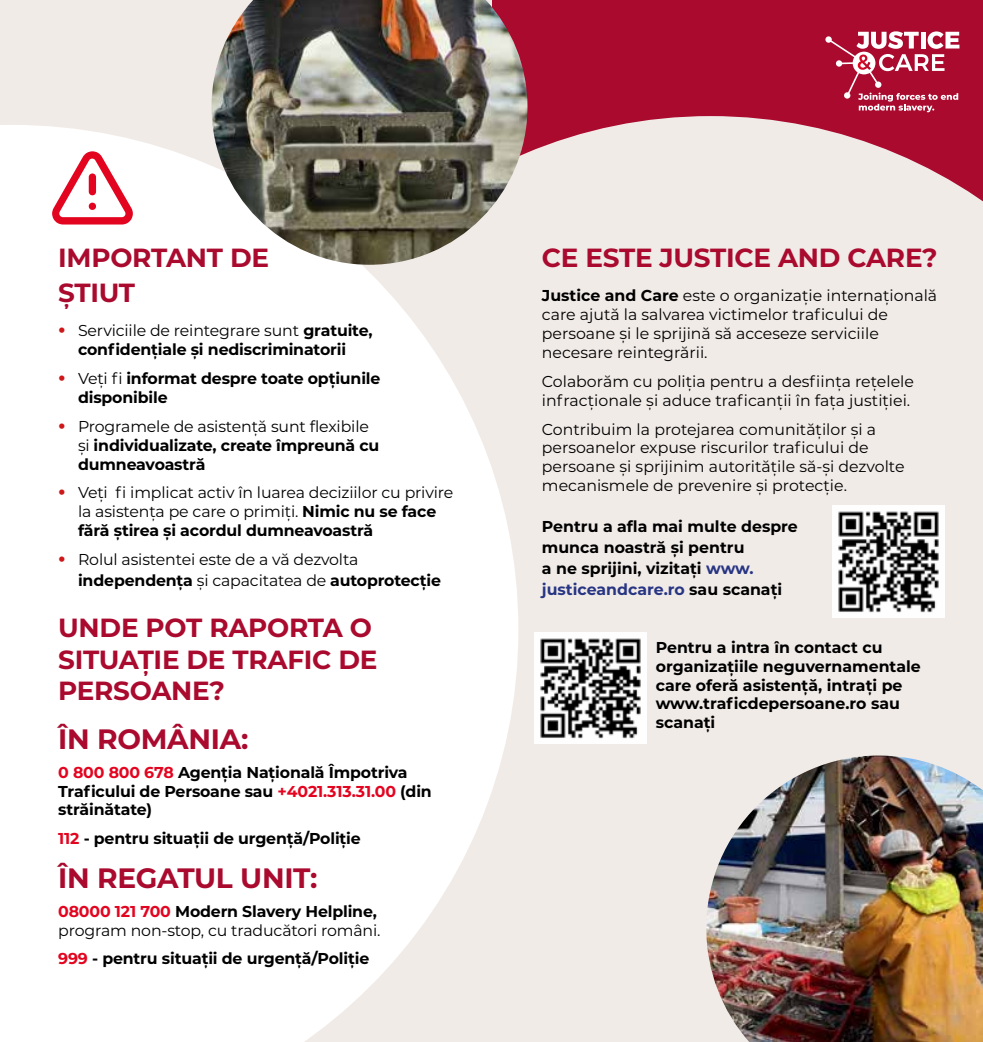
<style>
.page{position:relative;width:983px;height:1042px;background:#fff}
.page>*{position:absolute;margin:0;border:0;box-sizing:border-box;transform-origin:0 0}
.t1{font:700 28px "Montserrat";letter-spacing:-.01em;color:#a90a2e}
.t2{font:700 26.25px/31.5px "Montserrat";letter-spacing:-.01em;color:#a90a2e}
.t3{font:15.75px/18.9px "Montserrat";color:#000}
.t4{font:700 15.75px/18.9px "Montserrat";letter-spacing:-.01em;color:#000}
.s1{font-size:21px;color:#cd1719}
.s2{font-weight:400}
.s3{font-weight:700;font-size:21px;color:#cd1719}
.s4{font-weight:700}
.s5{color:#e30520}
.s6{font-weight:700;color:#e30520}
.s7{color:#283583}
</style>
<div class="page">
<div style="left:491px;top:0;width:491px;height:1042px;background:#a90a2e"></div>
<div style="left:0;top:0;width:491px;height:1042px;background:#f1ebe8"></div>
<div style="left:518px;top:116px;width:464px;height:926px;background:#f1ebe8"></div>
<svg style="left:0;top:125px;width:518px;height:917px;background:#fdfcfc"></svg>
<div style="left:467px;top:1003px;width:94px;height:39px;background:#f1ebe8"></div>
<svg style="left:825px;top:31px;width:134px;height:81px"></svg>
<img style="left:706px;top:755px;width:276px;height:287px">
<img style="left:211px;top:0;width:316px;height:265px">
<svg style="left:52px;top:151px;width:81px;height:73px;background:#f6b3bb"></svg>
<img style="left:832px;top:506px;width:111px;height:111px">
<img style="left:534px;top:632px;width:112px;height:112px">
<h2 class="t2" style="left:58px;top:239px;width:212px;line-height:35px">IMPORTANT DE<br>ȘTIUT</h2>
<p class="t4" style="left:58px;top:320px;width:316px;text-align:center"><span class="s1">•</span> <span class="s2">Serviciile de reintegrare sunt</span> gratuite, confidențiale și nediscriminatorii</p>
<p class="t4" style="left:78px;top:368px;width:304px;text-indent:-20px"><span class="s1">•</span> <span class="s2">Veți fi</span> informat despre toate opțiunile disponibile</p>
<p class="t4" style="left:78px;top:416px;width:303px;text-indent:-20px"><span class="s1">•</span> <span class="s2">Programele de asistență sunt flexibile și</span> individualizate, create împreună cu dumneavoastră</p>
<p class="t3" style="left:78px;top:483px;width:376px;text-indent:-20px"><span class="s3">•</span> Veți fi implicat activ în luarea deciziilor cu privire la asistența pe care o primiți. <span class="s4">Nimic nu se face fără știrea și acordul dumneavoastră</span></p>
<p class="t3" style="left:78px;top:548px;width:364px;line-height:21px;text-indent:-20px"><span class="s3">•</span> Rolul asistentei este de a vă dezvolta <span class="s4">independența</span> și capacitatea de <span class="s4">autoprotecție</span></p>
<h2 class="t2" style="left:58px;top:611px;width:321px">UNDE POT RAPORTA O<br>SITUAȚIE DE TRAFIC DE<br>PERSOANE?</h2>
<h1 class="t1" style="left:58px;top:719px;width:192px">ÎN ROMÂNIA:</h1>
<p class="t4" style="left:58px;top:762px;width:375px"><span class="s5">0 800 800 678</span> Agenția Națională Împotriva<br>Traficului de Persoane sau <span class="s5">+4021.313.31.00</span> (din străinătate)</p>
<p class="t4" style="left:58px;top:828px;width:304px"><span class="s5">112</span> - pentru situații de urgență/Poliție</p>
<h1 class="t1" style="left:58px;top:857px;width:260px">ÎN REGATUL UNIT:</h1>
<p class="t3" style="left:58px;top:901px;width:324px"><span class="s6">08000 121 700</span> <span class="s4">Modern Slavery Helpline, </span>program non-stop, cu traducători români.</p>
<p class="t4" style="left:58px;top:948px;width:312px"><span class="s5">999</span> - pentru situații de urgență/Poliție</p>
<h2 class="t2" style="left:541px;top:241px;width:397px">CE ESTE JUSTICE AND CARE?</h2>
<p class="t3" style="left:541px;top:286px;width:397px"><span class="s4">Justice and Care</span> este o organizație internațională care ajută la salvarea victimelor traficului de persoane și le sprijină să acceseze serviciile necesare reintegrării.</p>
<p class="t3" style="left:541px;top:371px;width:373px">Colaborăm cu poliția pentru a desființa rețelele infracționale și aduce traficanții în fața justiției.</p>
<p class="t3" style="left:541px;top:419px;width:364px">Contribuim la protejarea comunităților și a persoanelor expuse riscurilor traficului de persoane și sprijinim autoritățile să-și dezvolte mecanismele de prevenire și protecție.</p>
<p class="t4" style="left:541px;top:515px;width:257px;line-height:21px">Pentru a afla mai multe despre munca noastră și pentru<br>a ne sprijini, vizitați <span class="s7">www. justiceandcare.ro</span> sau scanați</p>
<p class="t4" style="left:655px;top:637px;width:266px">Pentru a intra în contact cu organizațiile neguvernamentale care oferă asistență, intrați pe www.traficdepersoane.ro sau scanați</p>
</div>
